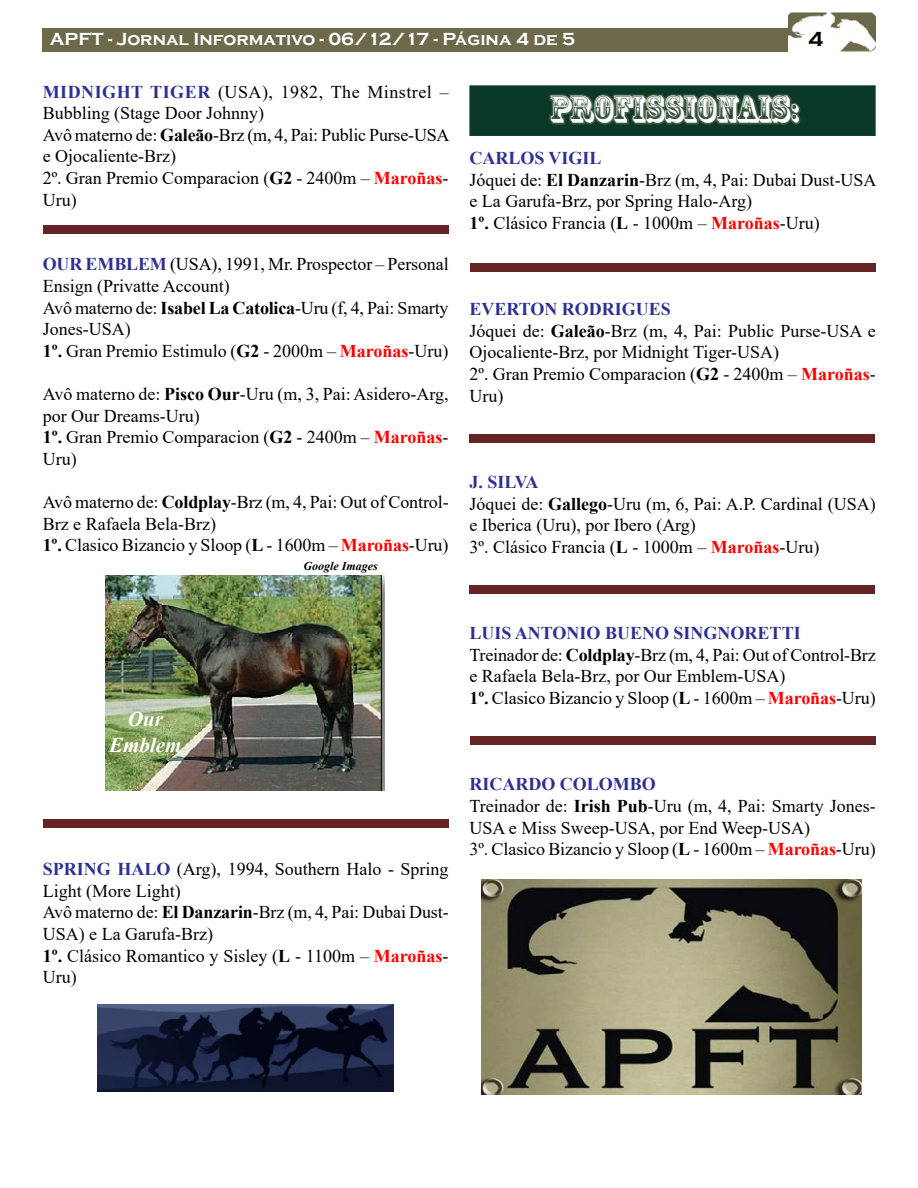
<style>
.page{position:relative;width:918px;height:1188px;background:#fff}
.page>*{position:absolute;margin:0;border:0;box-sizing:border-box;transform-origin:0 0}
.t1{font:36px "Rosewood Std";color:#fff}
.t2{font:italic 700 21px/25.2px "Times New Roman";color:#fff;text-align:center}
.t3{font:700 21px "Copperplate Gothic";color:#000}
.t4{font:18px/21.6px "Times New Roman";color:#000}
.t5{font:700 18px "Copperplate Gothic";color:#fff}
.t6{font:italic 700 12px "Times New Roman";color:#000}
.s1{font-weight:700;color:#2e3092}
.s2{font-weight:700}
.s3{font-weight:700;color:#f00}
</style>
<div class="page">
<div style="left:43px;top:28px;width:746px;height:24px;background:#6c6a4a"></div>
<img style="left:789px;top:13px;width:86px;height:39px">
<div style="left:44px;top:819px;width:405px;height:9px;background:#632423"></div>
<div style="left:470px;top:263px;width:406px;height:9px;background:#632423"></div>
<div style="left:469px;top:85px;width:407px;height:51px;background:#0a3a27;border:2px solid #0a3a27"></div>
<svg style="left:548px;top:85px;width:254px;height:51px"></svg>
<div style="left:469px;top:434px;width:406px;height:9px;background:#632423"></div>
<img style="left:106px;top:576px;width:279px;height:215px">
<img style="left:97px;top:1004px;width:297px;height:87px">
<div style="left:43px;top:225px;width:406px;height:9px;background:#632423"></div>
<div style="left:469px;top:585px;width:406px;height:9px;background:#632423"></div>
<div style="left:470px;top:736px;width:406px;height:9px;background:#632423"></div>
<img style="left:481px;top:879px;width:381px;height:216px">
<p class="t5" style="left:50px;top:29px;width:526px">APFT - Jornal Informativo - 06/12/17 - Página 4 de 5</p>
<p class="t3" style="left:808px;top:28px;width:16px">4</p>
<p class="t4" style="left:43px;top:80px;width:408px"><span class="s1">MIDNIGHT TIGER</span> (USA), 1982, The Minstrel – Bubbling (Stage Door Johnny)<br>Avô materno de: <span class="s2">Galeão</span>-Brz (m, 4, Pai: Public Purse-USA e Ojocaliente-Brz)<br>2º. Gran Premio Comparacion (<span class="s2">G2</span> - 2400m – <span class="s3">Maroñas</span>-Uru)</p>
<p class="t4" style="left:43px;top:253px;width:407px"><span class="s1">OUR EMBLEM</span> (USA), 1991, Mr. Prospector – Personal Ensign (Privatte Account)<br>Avô materno de: <span class="s2">Isabel La Catolica</span>-Uru (f, 4, Pai: Smarty Jones-USA)<br><span class="s2">1º.</span> Gran Premio Estimulo (<span class="s2">G2</span> - 2000m – <span class="s3">Maroñas</span>-Uru)</p>
<p class="t4" style="left:43px;top:383px;width:407px">Avô materno de: <span class="s2">Pisco Our</span>-Uru (m, 3, Pai: Asidero-Arg, por Our Dreams-Uru)<br><span class="s2">1º.</span> Gran Premio Comparacion (<span class="s2">G2</span> - 2400m – <span class="s3">Maroñas</span>-<br>Uru)</p>
<p class="t4" style="left:43px;top:491px;width:408px">Avô materno de: <span class="s2">Coldplay</span>-Brz (m, 4, Pai: Out of Control-<br>Brz e Rafaela Bela-Brz)<br><span class="s2">1º.</span> Clasico Bizancio y Sloop (<span class="s2">L</span> - 1600m – <span class="s3">Maroñas</span>-Uru)</p>
<p class="t6" style="left:304px;top:557px;width:76px">Google Images</p>
<h1 class="t1" style="left:550px;top:88px;width:250px">PROFISSIONAIS:</h1>
<p class="t4" style="left:469px;top:147px;width:409px"><span class="s1">CARLOS VIGIL<br></span>Jóquei de: <span class="s2">El Danzarin</span>-Brz (m, 4, Pai: Dubai Dust-USA e La Garufa-Brz, por Spring Halo-Arg)<br><span class="s2">1º.</span> Clásico Francia (<span class="s2">L</span> - 1000m – <span class="s3">Maroñas</span>-Uru)</p>
<p class="t4" style="left:469px;top:298px;width:408px"><span class="s1">EVERTON RODRIGUES<br></span>Jóquei de: <span class="s2">Galeão</span>-Brz (m, 4, Pai: Public Purse-USA e Ojocaliente-Brz, por Midnight Tiger-USA)<br>2º. Gran Premio Comparacion (<span class="s2">G2</span> - 2400m – <span class="s3">Maroñas</span>-Uru)</p>
<p class="t4" style="left:469px;top:471px;width:408px"><span class="s1">J. SILVA<br></span>Jóquei de: <span class="s2">Gallego</span>-Uru (m, 6, Pai: A.P. Cardinal (USA) e Iberica (Uru), por Ibero (Arg)<br>3º. Clásico Francia (<span class="s2">L</span> - 1000m – <span class="s3">Maroñas</span>-Uru)</p>
<p class="t2" style="left:109px;top:706px;width:74px">Our<br>Emblem</p>
<p class="t4" style="left:43px;top:858px;width:407px"><span class="s1">SPRING HALO</span> (Arg), 1994, Southern Halo - Spring<br>Light (More Light)<br>Avô materno de: <span class="s2">El Danzarin</span>-Brz (m, 4, Pai: Dubai Dust-<br>USA) e La Garufa-Brz)<br><span class="s2">1º.</span> Clásico Romantico y Sisley (<span class="s2">L</span> - 1100m – <span class="s3">Maroñas</span>-<br>Uru)</p>
<p class="t4" style="left:469px;top:622px;width:408px"><span class="s1">LUIS ANTONIO BUENO SINGNORETTI<br></span>Treinador de: <span class="s2">Coldplay</span>-Brz (m, 4, Pai: Out of Control-Brz e Rafaela Bela-Brz, por Our Emblem-USA)<br><span class="s2">1º.</span> Clasico Bizancio y Sloop (<span class="s2">L</span> - 1600m – <span class="s3">Maroñas</span>-Uru)</p>
<p class="t4" style="left:469px;top:773px;width:408px"><span class="s1">RICARDO COLOMBO<br></span>Treinador de: <span class="s2">Irish Pub</span>-Uru (m, 4, Pai: Smarty Jones-USA e Miss Sweep-USA, por End Weep-USA)<br>3º. Clasico Bizancio y Sloop (<span class="s2">L</span> - 1600m – <span class="s3">Maroñas</span>-Uru)</p>
</div>
